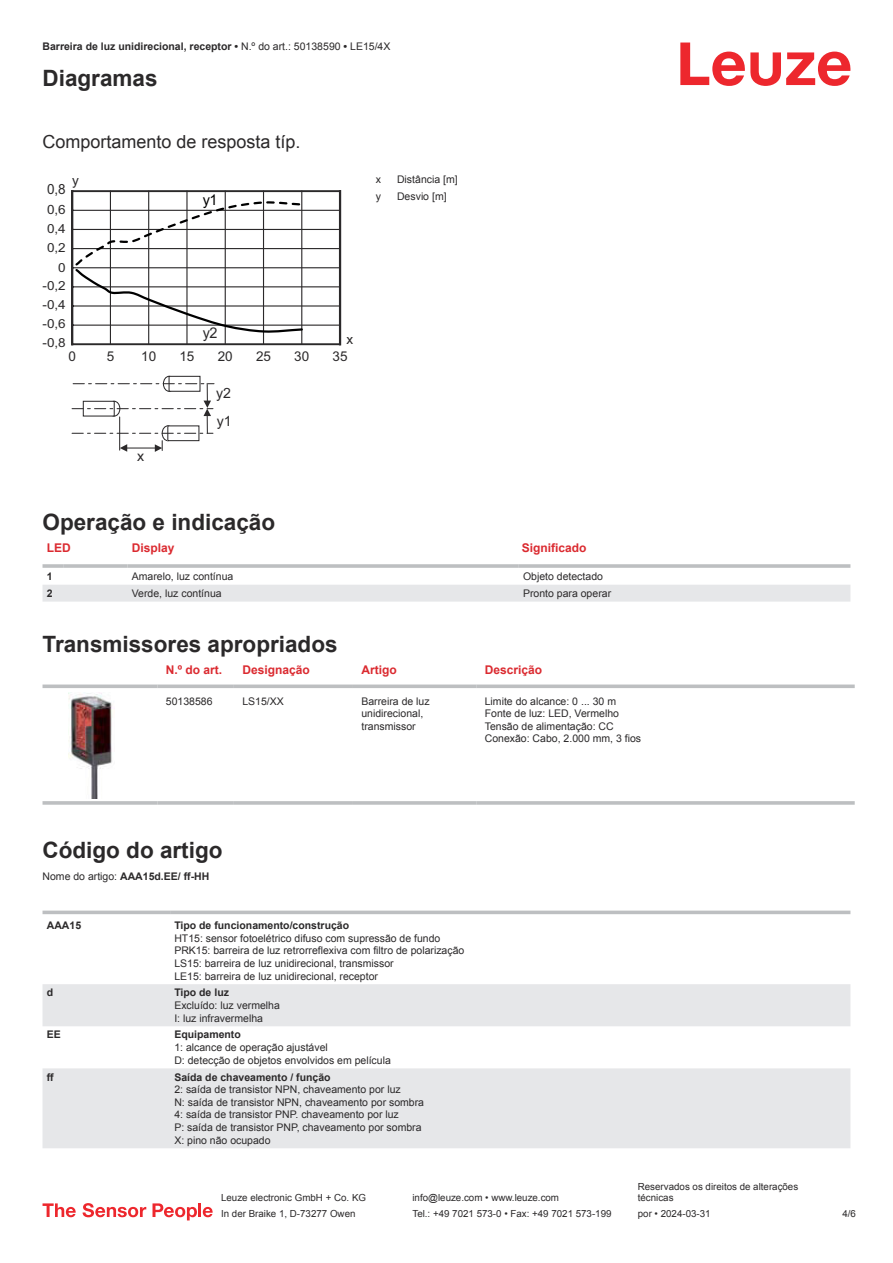
<style>
.page{position:relative;width:893px;height:1263px;background:#fff}
.page>*{position:absolute;margin:0;border:0;box-sizing:border-box;transform-origin:0 0}
.t1{font:700 22.5px "Arial";color:#2b292a}
.t2{font:18px "Arial";color:#2b292a}
.t3{font:14.85px "Arial";color:#2b292a}
.t4{font:14.85px "Arial";color:#000}
.t5{font:14.1px/27.8px "Arial";color:#2b292a}
.t6{font:13.95px "Arial";color:#2b292a;scale:.96 1}
.t7{font:13.5px "Arial";color:#2b292a}
.t8{font:12.75px "Arial";color:#2b292a;scale:1.06 1}
.t9{font:12.45px/19.2px "Arial";color:#2b292a;scale:1.08 1}
.t10{font:700 12px "Arial";color:#db2a30}
.t11{font:10.5px/12.6px "Arial";color:#2b292a}
.t12{font:700 10.5px "Arial";color:#2b292a}
.t13{font:9.75px/11.7px "Arial";color:#2b292a}
.s1{font-weight:400}
</style>
<div class="page">
<svg style="left:680px;top:43px;width:170px;height:43px"></svg>
<div style="left:43px;top:585px;width:807px;height:17px;background:#e6e7e9"></div>
<hr style="left:43px;top:564px;width:21px;height:4px;background:#c8cacb">
<hr style="left:64px;top:564px;width:64px;height:4px;background:#c9cbcc">
<hr style="left:128px;top:564px;width:391px;height:4px;background:#c8cacb">
<hr style="left:519px;top:564px;width:331px;height:4px;background:#bdbfc1">
<svg style="left:43px;top:684px;width:114px;height:4px"></svg>
<svg style="left:157px;top:684px;width:77px;height:4px"></svg>
<svg style="left:234px;top:684px;width:119px;height:4px"></svg>
<svg style="left:353px;top:684px;width:123px;height:4px"></svg>
<svg style="left:476px;top:684px;width:379px;height:4px;background:#c5c7c9"></svg>
<svg style="left:43px;top:801px;width:114px;height:4px"></svg>
<hr style="left:157px;top:801px;width:77px;height:4px;background:#c6c8c9">
<svg style="left:234px;top:801px;width:119px;height:4px"></svg>
<svg style="left:353px;top:801px;width:123px;height:4px"></svg>
<hr style="left:476px;top:801px;width:379px;height:4px;background:#c6c8c9">
<img style="left:68px;top:692px;width:47px;height:107px">
<svg style="left:43px;top:914px;width:807px;height:1px"></svg>
<svg style="left:43px;top:984px;width:807px;height:164px;fill:#e6e7e9"></svg>
<svg style="left:43px;top:910px;width:127px;height:4px"></svg>
<svg style="left:170px;top:910px;width:680px;height:4px;background:#c7c8ca"></svg>
<svg style="left:43px;top:1203px;width:33px;height:14px"></svg>
<svg style="left:83px;top:1203px;width:63px;height:14px"></svg>
<svg style="left:153px;top:1203px;width:44px;height:17px"></svg>
<hr style="left:198px;top:1203px;width:3px;height:14px;background:#ed272d">
<svg style="left:203px;top:1207px;width:10px;height:10px"></svg>
<hr style="left:73px;top:210px;width:267px;height:1px;background:#2b292a">
<hr style="left:73px;top:229px;width:267px;height:1px;background:#2b292a">
<hr style="left:74px;top:248px;width:266px;height:1px;background:#2b292a">
<hr style="left:73px;top:267px;width:267px;height:1px;background:#2b292a">
<hr style="left:73px;top:286px;width:267px;height:1px;background:#2b292a">
<hr style="left:73px;top:305px;width:267px;height:2px;background:#2b292a">
<hr style="left:74px;top:325px;width:266px;height:1px;background:#2b292a">
<div style="left:71px;top:190px;width:270px;height:155px;border:2px solid #2b292a"></div>
<hr style="left:71px;top:191px;width:2px;height:153px;background:#2b292a">
<hr style="left:110px;top:191px;width:1px;height:153px;background:#2b292a">
<hr style="left:148px;top:191px;width:1px;height:153px;background:#2b292a">
<hr style="left:186px;top:191px;width:2px;height:153px;background:#2b292a">
<hr style="left:225px;top:191px;width:1px;height:153px;background:#2b292a">
<hr style="left:263px;top:191px;width:1px;height:153px;background:#2b292a">
<hr style="left:301px;top:191px;width:1px;height:153px;background:#2b292a">
<hr style="left:339px;top:191px;width:2px;height:153px;background:#2b292a">
<div style="left:162px;top:425px;width:12px;height:16px;border:1px solid #2b292a;border-radius:50%"></div>
<div style="left:168px;top:426px;width:31px;height:15px;background:#fff"></div>
<div style="left:167px;top:425px;width:32px;height:16px;border:1px solid #2b292a"></div>
<svg style="left:120px;top:441px;width:43px;height:11px"></svg>
<hr style="left:119px;top:417px;width:1px;height:33px;background:#2b292a">
<div style="left:163px;top:376px;width:12px;height:16px;border:1px solid #2b292a;border-radius:50%"></div>
<div style="left:169px;top:376px;width:31px;height:15px;background:#fff"></div>
<div style="left:169px;top:376px;width:31px;height:16px;border:1px solid #2b292a"></div>
<svg style="left:72px;top:383px;width:142px;height:51px"></svg>
<svg style="left:73px;top:200px;width:231px;height:134px"></svg>
<p class="t12" style="left:43px;top:43px;width:349px">Barreira de luz unidirecional, receptor • <span class="s1">N.º do art.: 50138590</span> • <span class="s1">LE15/4X</span></p>
<h1 class="t1" style="left:43px;top:70px;width:117px">Diagramas</h1>
<h2 class="t2" style="left:43px;top:135px;width:260px">Comportamento de resposta típ.</h2>
<p class="t7" style="left:72px;top:175px;width:8px">y</p>
<h3 class="t6" style="left:47px;top:184px;width:21px">0,8</h3>
<p class="t8" style="left:47px;top:204px;width:19px">0,6</p>
<p class="t9" style="left:47px;top:220px;width:19px">0,4</p>
<p class="t9" style="left:47px;top:239px;width:19px">0,2</p>
<p class="t9" style="left:58px;top:259px;width:8px">0</p>
<p class="t9" style="left:43px;top:277px;width:23px">-0,2</p>
<p class="t9" style="left:43px;top:296px;width:23px">-0,4</p>
<p class="t9" style="left:43px;top:315px;width:23px">-0,6 -0,8</p>
<h3 class="t4" style="left:203px;top:194px;width:16px">y1</h3>
<h3 class="t3" style="left:203px;top:327px;width:16px">y2</h3>
<p class="t7" style="left:346px;top:334px;width:8px">x</p>
<p class="t7" style="left:68px;top:351px;width:9px">0</p>
<p class="t7" style="left:141px;top:351px;width:17px">10</p>
<p class="t7" style="left:218px;top:351px;width:17px">20</p>
<p class="t7" style="left:294px;top:351px;width:17px">30</p>
<p class="t7" style="left:107px;top:351px;width:9px">5</p>
<p class="t7" style="left:179px;top:351px;width:17px">15</p>
<p class="t7" style="left:256px;top:351px;width:17px">25</p>
<p class="t7" style="left:333px;top:351px;width:17px">35</p>
<h3 class="t5" style="left:216px;top:380px;width:17px">y2 y1</h3>
<h3 class="t5" style="left:137px;top:444px;width:9px">x</h3>
<p class="t11" style="left:376px;top:174px;width:7px">x</p>
<p class="t11" style="left:397px;top:174px;width:62px">Distância [m]</p>
<p class="t11" style="left:376px;top:191px;width:7px">y</p>
<p class="t11" style="left:397px;top:191px;width:51px">Desvio [m]</p>
<h1 class="t1" style="left:43px;top:514px;width:234px">Operação e indicação</h1>
<p class="t10" style="left:47px;top:543px;width:25px">LED</p>
<p class="t10" style="left:132px;top:543px;width:44px">Display</p>
<p class="t10" style="left:522px;top:543px;width:66px">Significado</p>
<p class="t12" style="left:47px;top:572px;width:7px">1</p>
<p class="t11" style="left:132px;top:571px;width:103px">Amarelo, luz contínua</p>
<p class="t11" style="left:523px;top:571px;width:81px">Objeto detectado</p>
<p class="t12" style="left:47px;top:589px;width:7px">2</p>
<p class="t11" style="left:132px;top:588px;width:91px">Verde, luz contínua</p>
<p class="t11" style="left:523px;top:588px;width:90px">Pronto para operar</p>
<h1 class="t1" style="left:43px;top:635px;width:297px">Transmissores apropriados</h1>
<p class="t10" style="left:166px;top:665px;width:58px">N.º do art.</p>
<p class="t10" style="left:242px;top:665px;width:69px">Designação</p>
<p class="t10" style="left:361px;top:665px;width:37px">Artigo</p>
<p class="t10" style="left:485px;top:665px;width:59px">Descrição</p>
<p class="t11" style="left:166px;top:695px;width:48px">50138586</p>
<p class="t11" style="left:242px;top:695px;width:43px">LS15/XX</p>
<p class="t11" style="left:361px;top:695px;width:70px">Barreira de luz unidirecional, transmissor</p>
<p class="t11" style="left:485px;top:695px;width:158px">Limite do alcance: 0 ... 30 m<br>Fonte de luz: LED, Vermelho<br>Tensão de alimentação: CC<br>Conexão: Cabo, 2.000 mm, 3 fios</p>
<h1 class="t1" style="left:43px;top:841px;width:181px">Código do artigo</h1>
<p class="t12" style="left:43px;top:873px;width:168px"><span class="s1">Nome do artigo:</span> AAA15d.EE/ ff-HH</p>
<p class="t12" style="left:47px;top:921px;width:36px">AAA15</p>
<p class="t12" style="left:174px;top:921px;width:176px">Tipo de funcionamento/construção</p>
<p class="t11" style="left:174px;top:933px;width:292px">HT15: sensor fotoelétrico difuso com supressão de fundo PRK15: barreira de luz retrorreflexiva com filtro de polarização LS15: barreira de luz unidirecional, transmissor<br>LE15: barreira de luz unidirecional, receptor</p>
<p class="t12" style="left:47px;top:989px;width:8px">d</p>
<p class="t12" style="left:174px;top:989px;width:56px">Tipo de luz</p>
<p class="t11" style="left:174px;top:1000px;width:107px">Excluído: luz vermelha<br>I: luz infravermelha</p>
<p class="t12" style="left:47px;top:1031px;width:16px">EE</p>
<p class="t12" style="left:174px;top:1031px;width:68px">Equipamento</p>
<p class="t11" style="left:174px;top:1042px;width:218px">1: alcance de operação ajustável<br>D: detecção de objetos envolvidos em película</p>
<p class="t12" style="left:47px;top:1073px;width:8px">ff</p>
<p class="t12" style="left:174px;top:1073px;width:158px">Saída de chaveamento / função</p>
<p class="t11" style="left:174px;top:1084px;width:251px">2: saída de transistor NPN, chaveamento por luz<br>N: saída de transistor NPN, chaveamento por sombra 4: saída de transistor PNP. chaveamento por luz<br>P: saída de transistor PNP, chaveamento por sombra X: pino não ocupado</p>
<p class="t13" style="left:221px;top:1193px;width:146px">Leuze electronic GmbH + Co. KG</p>
<p class="t13" style="left:412px;top:1193px;width:148px">info@leuze.com • www.leuze.com</p>
<p class="t13" style="left:638px;top:1181px;width:162px">Reservados os direitos de alterações técnicas</p>
<p class="t13" style="left:221px;top:1209px;width:136px">In der Braike 1, D-73277 Owen</p>
<p class="t13" style="left:412px;top:1209px;width:201px">Tel.: +49 7021 573-0 • Fax: +49 7021 573-199</p>
<p class="t13" style="left:638px;top:1209px;width:74px">por • 2024-03-31</p>
<p class="t13" style="left:842px;top:1209px;width:15px">4 /6</p>
</div>
